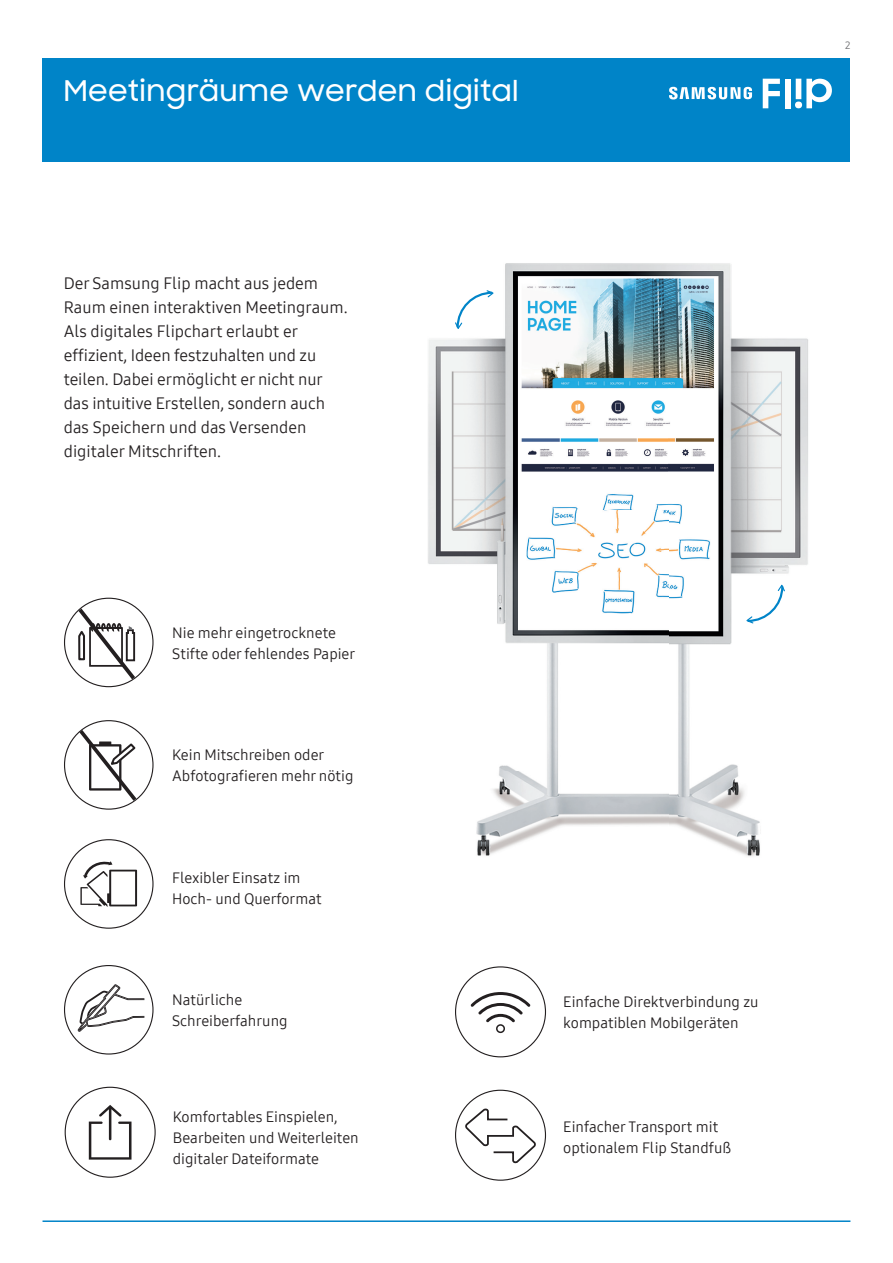
<style>
.page{position:relative;width:893px;height:1263px;background:#fff}
.page>*{position:absolute;margin:0;border:0;box-sizing:border-box;transform-origin:0 0}
.t1{font:500 28.5px "Samsung Sharp Sans";letter-spacing:.015em;color:#fff}
.t2{font:16.5px/24px "Samsung One 400";color:#231f20}
.t3{font:15px/21px "Samsung One 400";color:#231f20}
.t4{font:10.5px "Samsung One 400";color:#6c6d70}
</style>
<div class="page">
<div style="left:43px;top:58px;width:807px;height:104px;background:#0084c8"></div>
<img style="left:428px;top:263px;width:380px;height:594px">
<svg style="left:745px;top:583px;width:41px;height:41px"></svg>
<svg style="left:454px;top:289px;width:41px;height:42px"></svg>
<svg style="left:466px;top:1109px;width:72px;height:56px"></svg>
<svg style="left:89px;top:1105px;width:42px;height:54px"></svg>
<svg style="left:80px;top:861px;width:57px;height:46px"></svg>
<svg style="left:64px;top:965px;width:90px;height:89px"></svg>
<svg style="left:75px;top:604px;width:64px;height:80px"></svg>
<svg style="left:76px;top:726px;width:64px;height:79px"></svg>
<svg style="left:471px;top:992px;width:59px;height:30px"></svg>
<div style="left:496px;top:1024px;width:9px;height:9px;border:2px solid #231f20;border-radius:50%"></div>
<svg style="left:763px;top:79px;width:17px;height:29px"></svg>
<div style="left:785px;top:79px;width:6px;height:29px;background:#fff"></div>
<svg style="left:795px;top:79px;width:37px;height:29px"></svg>
<svg style="left:669px;top:87px;width:83px;height:12px"></svg>
<hr style="left:43px;top:1220px;width:807px;height:2px;background:#0084c8">
<h1 class="t1" style="left:64px;top:70px;width:456px">Meetingräume werden digital</h1>
<p class="t2" style="left:64px;top:271px;width:285px">Der Samsung Flip macht aus jedem Raum einen interaktiven Meetingraum.<br>Als digitales Flipchart erlaubt er effizient, Ideen festzuhalten und zu teilen. Dabei ermöglicht er nicht nur das intuitive Erstellen, sondern auch das Speichern und das Versenden digitaler Mitschriften.</p>
<p class="t3" style="left:172px;top:622px;width:185px">Nie mehr eingetrocknete<br>Stifte oder fehlendes Papier</p>
<p class="t3" style="left:172px;top:744px;width:183px">Kein Mitschreiben oder<br>Abfotografieren mehr nötig</p>
<p class="t3" style="left:172px;top:867px;width:151px">Flexibler Einsatz im<br>Hoch- und Querformat</p>
<p class="t3" style="left:172px;top:989px;width:117px">Natürliche<br>Schreiberfahrung</p>
<p class="t3" style="left:173px;top:1106px;width:187px">Komfortables Einspielen,<br>Bearbeiten und Weiterleiten digitaler Dateiformate</p>
<p class="t3" style="left:563px;top:991px;width:197px">Einfache Direktverbindung zu kompatiblen Mobilgeräten</p>
<p class="t3" style="left:563px;top:1116px;width:169px">Einfacher Transport mit optionalem Flip Standfuß</p>
<p class="t4" style="left:845px;top:38px;width:7px">2</p>
</div>
